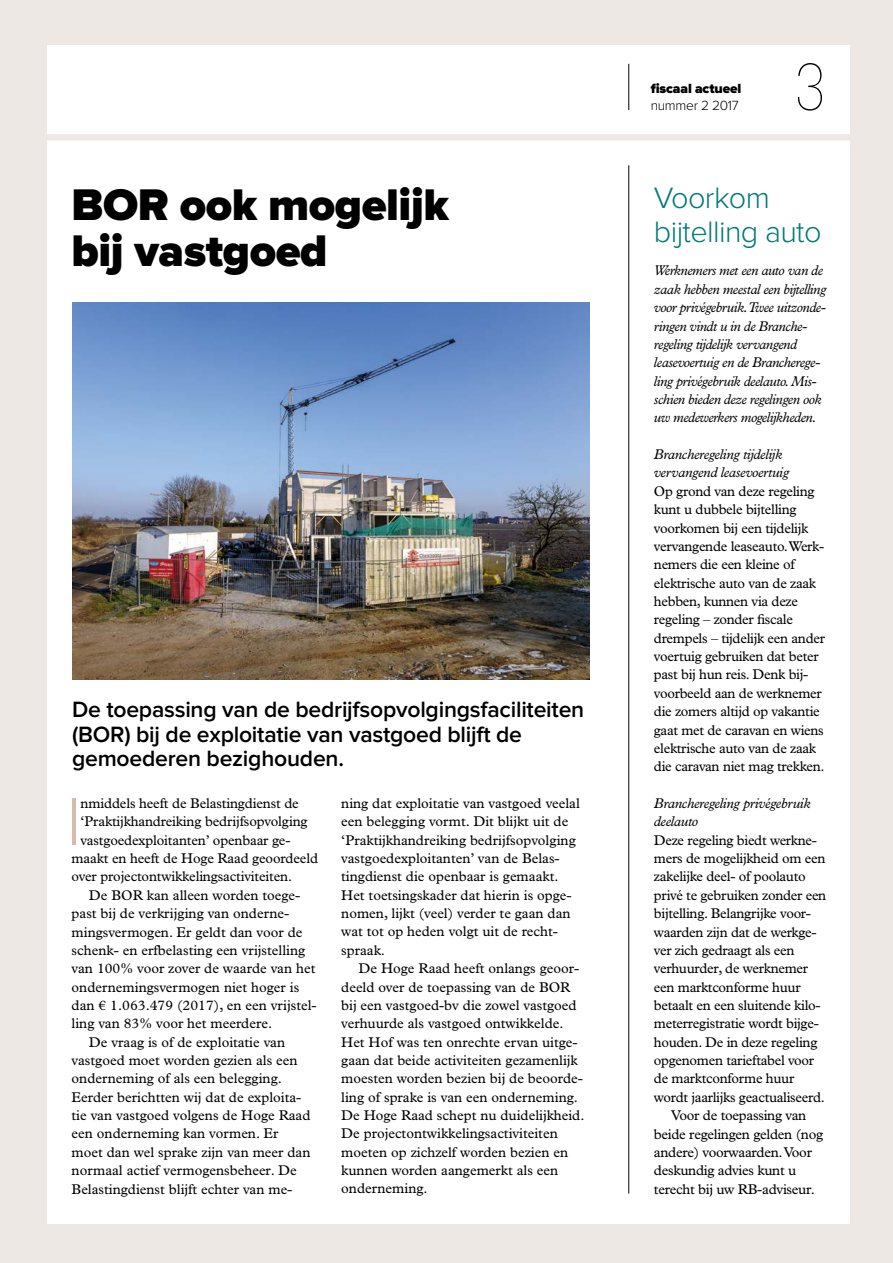
<style>
.page{position:relative;width:893px;height:1263px;background:#eee8e4}
.page>*{position:absolute;margin:0;border:0;box-sizing:border-box;transform-origin:0 0}
.t1{font:300 69.15px "Proxima Nova";color:#d6baae}
.t2{font:100 64.2px "Glypha LT Std";color:#000}
.t3{font:900 45.9px/45.9px "Proxima Nova";letter-spacing:-.01em;color:#000}
.t4{font:300 30.6px/33.6px "Proxima Nova";letter-spacing:-.02em;color:#007b76}
.t5{font:600 22.95px/24.5px "Proxima Nova";letter-spacing:-.01em;color:#000}
.t6{font:14.1px/18.3px "Plantin Std";color:#000}
.t7{font:14.1px/18.3px "Plantin Std";letter-spacing:-.02em;color:#000}
.t8{font:italic 14.1px/18.3px "Plantin Std";letter-spacing:-.03em;color:#000}
.t9{font:900 13.8px "Proxima Nova";letter-spacing:-.01em;color:#000}
.t10{font:300 13.8px "Proxima Nova";letter-spacing:-.02em;color:#000}
</style>
<div class="page">
<div style="left:48px;top:45px;width:802px;height:1179px;background:#fff"></div>
<div style="left:0;top:134px;width:893px;height:6px;background:#eee8e4"></div>
<img style="left:72px;top:303px;width:517px;height:376px">
<hr style="left:628px;top:64px;width:1px;height:46px;background:#000">
<hr style="left:628px;top:165px;width:1px;height:1028px;background:#000">
<h3 class="t3" style="left:72px;top:184px;width:379px">BOR ook mogelijk bij vastgoed</h3>
<h3 class="t5" style="left:72px;top:698px;width:514px">De toepassing van de bedrijfsopvolgingsfaciliteiten (BOR) bij de exploitatie van vastgoed blijft de gemoederen bezighouden.</h3>
<h1 class="t1" style="left:66px;top:790px;width:17px">I</h1>
<p class="t6" style="left:81px;top:794px;width:220px">nmiddels heeft de Belastingdienst de</p>
<p class="t6" style="left:81px;top:812px;width:229px">‘Praktijkhandreiking bedrijfsopvolging</p>
<p class="t6" style="left:81px;top:831px;width:211px">vastgoedexploitanten’ openbaar ge-</p>
<p class="t6" style="left:72px;top:849px;width:248px">maakt en heeft de Hoge Raad geoordeeld</p>
<p class="t6" style="left:72px;top:868px;width:222px">over projectontwikkelingsactiviteiten.</p>
<p class="t6" style="left:89px;top:886px;width:213px">De BOR kan alleen worden toege-</p>
<p class="t6" style="left:72px;top:904px;width:219px">past bij de verkrijging van onderne-</p>
<p class="t6" style="left:72px;top:923px;width:232px">mingsvermogen. Er geldt dan voor de</p>
<p class="t6" style="left:72px;top:941px;width:235px">schenk- en erfbelasting een vrijstelling</p>
<p class="t6" style="left:72px;top:959px;width:245px">van 100% voor zover de waarde van het</p>
<p class="t6" style="left:72px;top:978px;width:229px">ondernemingsvermogen niet hoger is</p>
<p class="t6" style="left:72px;top:996px;width:247px">dan € 1.063.479 (2017), en een vrijstel-</p>
<p class="t6" style="left:72px;top:1014px;width:202px">ling van 83% voor het meerdere.</p>
<p class="t6" style="left:89px;top:1033px;width:198px">De vraag is of de exploitatie van</p>
<p class="t6" style="left:72px;top:1051px;width:228px">vastgoed moet worden gezien als een</p>
<p class="t6" style="left:72px;top:1069px;width:212px">onderneming of als een belegging.</p>
<p class="t6" style="left:72px;top:1088px;width:231px">Eerder berichtten wij dat de exploita-</p>
<p class="t6" style="left:72px;top:1106px;width:240px">tie van vastgoed volgens de Hoge Raad</p>
<p class="t6" style="left:72px;top:1125px;width:208px">een onderneming kan vormen. Er</p>
<p class="t6" style="left:72px;top:1143px;width:240px">moet dan wel sprake zijn van meer dan</p>
<p class="t6" style="left:72px;top:1161px;width:227px">normaal actief vermogensbeheer. De</p>
<p class="t6" style="left:72px;top:1180px;width:222px">Belastingdienst blijft echter van me-</p>
<p class="t6" style="left:341px;top:794px;width:240px">ning dat exploitatie van vastgoed veelal een belegging vormt. Dit blijkt uit de ‘Praktijkhandreiking bedrijfsopvolging vastgoedexploitanten’ van de Belas&shy;tingdienst die openbaar is gemaakt.<br>Het toetsingskader dat hierin is opge&shy;nomen, lijkt (veel) verder te gaan dan wat tot op heden volgt uit de recht&shy;spraak.</p>
<p class="t6" style="left:341px;top:959px;width:245px;text-indent:17px">De Hoge Raad heeft onlangs geoor&shy;deeld over de toepassing van de BOR bij een vastgoed-bv die zowel vastgoed verhuurde als vastgoed ontwikkelde.<br>Het Hof was ten onrechte ervan uitge&shy;gaan dat beide activiteiten gezamenlijk moesten worden bezien bij de beoorde&shy;ling of sprake is van een onderneming.<br>De Hoge Raad schept nu duidelijkheid.<br>De projectontwikkelingsactiviteiten moeten op zichzelf worden bezien en kunnen worden aangemerkt als een onderneming.</p>
<p class="t9" style="left:651px;top:82px;width:92px">fiscaal actueel</p>
<p class="t10" style="left:651px;top:99px;width:90px">nummer 2 2017</p>
<h2 class="t2" style="left:794px;top:50px;width:34px">3</h2>
<h3 class="t4" style="left:654px;top:182px;width:169px">Voorkom bijtelling auto</h3>
<p class="t8" style="left:654px;top:262px;width:174px">Werknemers met een auto van de zaak hebben meestal een bijtelling voor privégebruik.Twee uitzonde&shy;ringen vindt u in de Branche&shy;regeling tijdelijk vervangend leasevoertuig en de Brancherege&shy;ling privégebruik deelauto. Mis&shy;schien bieden deze regelingen ook uw medewerkers mogelijkheden.</p>
<p class="t8" style="left:654px;top:445px;width:137px">Brancheregeling tijdelijk vervangend leasevoertuig</p>
<p class="t7" style="left:654px;top:482px;width:173px">Op grond van deze regeling kunt u dubbele bijtelling voorkomen bij een tijdelijk vervangende leaseauto. Werk&shy;nemers die een kleine of elektrische auto van de zaak hebben, kunnen via deze regeling – zonder fiscale drempels – tijdelijk een ander voertuig gebruiken dat beter past bij hun reis. Denk bij&shy;voorbeeld aan de werknemer die zomers altijd op vakantie gaat met de caravan en wiens elektrische auto van de zaak die caravan niet mag trekken.</p>
<p class="t8" style="left:654px;top:794px;width:158px">Brancheregeling privégebruik deelauto</p>
<p class="t7" style="left:654px;top:831px;width:165px">Deze regeling biedt werkne-</p>
<p class="t7" style="left:654px;top:849px;width:173px">mers de mogelijkheid om een</p>
<p class="t7" style="left:654px;top:868px;width:153px">zakelijke deel- of poolauto</p>
<p class="t7" style="left:654px;top:886px;width:174px">privé te gebruiken zonder een</p>
<p class="t7" style="left:654px;top:904px;width:159px">bijtelling. Belangrijke voor-</p>
<p class="t7" style="left:654px;top:923px;width:164px">waarden zijn dat de werkge-</p>
<p class="t7" style="left:654px;top:941px;width:142px">ver zich gedraagt als een</p>
<p class="t7" style="left:654px;top:959px;width:156px">verhuurder, de werknemer</p>
<p class="t7" style="left:654px;top:978px;width:148px">een marktconforme huur</p>
<p class="t7" style="left:654px;top:996px;width:168px">betaalt en een sluitende kilo-</p>
<p class="t7" style="left:654px;top:1014px;width:166px">meterregistratie wordt bijge-</p>
<p class="t7" style="left:654px;top:1033px;width:165px">houden. De in deze regeling</p>
<p class="t7" style="left:654px;top:1051px;width:162px">opgenomen tarieftabel voor</p>
<p class="t7" style="left:654px;top:1069px;width:142px">de marktconforme huur</p>
<p class="t7" style="left:654px;top:1088px;width:173px">wordt jaarlijks geactualiseerd.</p>
<p class="t7" style="left:671px;top:1106px;width:137px">Voor de toepassing van</p>
<p class="t7" style="left:654px;top:1125px;width:171px">beide regelingen gelden (nog</p>
<p class="t7" style="left:654px;top:1143px;width:160px">andere) voorwaarden. Voor</p>
<p class="t7" style="left:654px;top:1161px;width:144px">deskundig advies kunt u</p>
<p class="t7" style="left:654px;top:1180px;width:163px">terecht bij uw RB-adviseur.</p>
</div>
